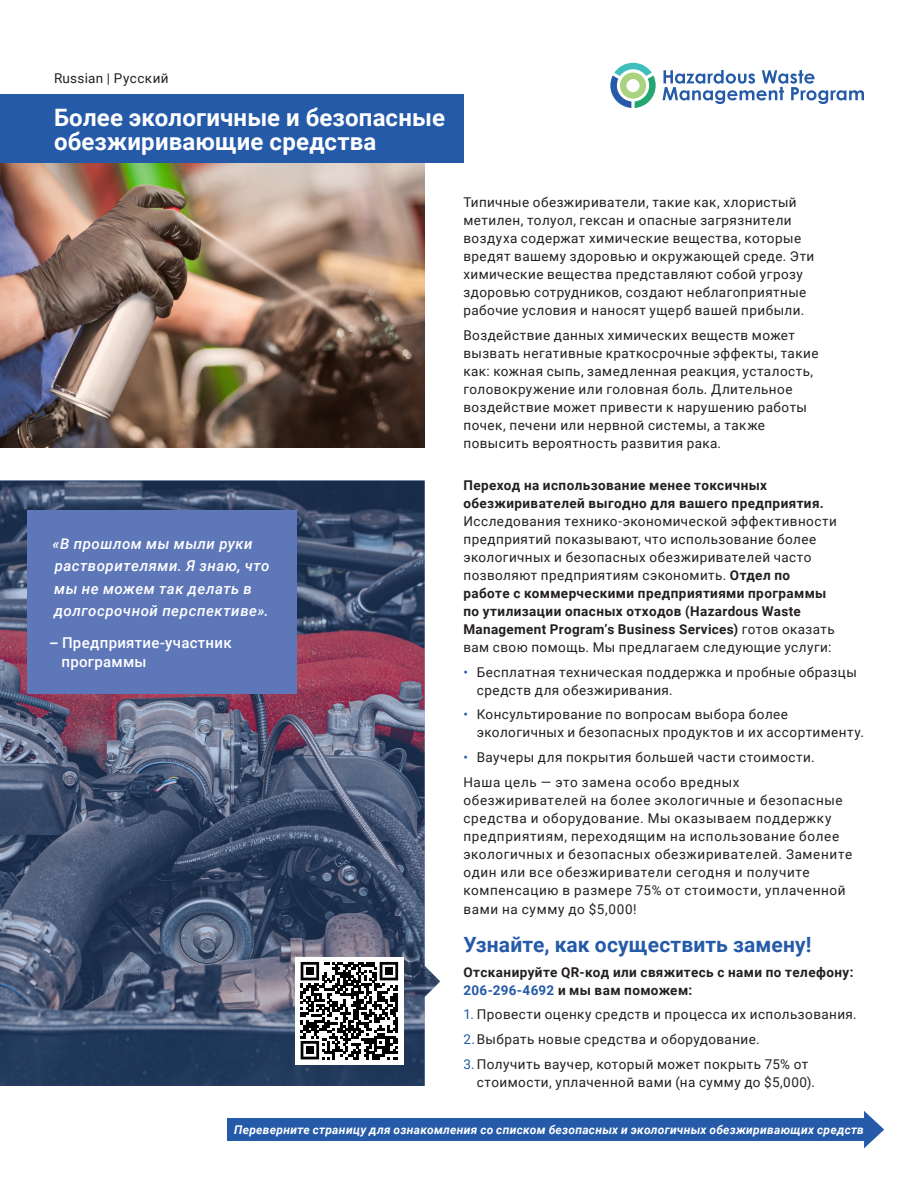
<style>
.page{position:relative;width:918px;height:1188px;background:#fff}
.page>*{position:absolute;margin:0;border:0;box-sizing:border-box;transform-origin:0 0}
.t1{font:700 24px/24px "Roboto";letter-spacing:.005em;color:#fff}
.t2{font:700 21px "Roboto";letter-spacing:.005em;color:#245aa8}
.t3{font:italic 500 15px/22.5px "Roboto";letter-spacing:.035em;color:#fff}
.t4{font:500 15px/19.5px "Roboto";letter-spacing:.015em;color:#fff}
.t5{font:13.5px/18px "Roboto";letter-spacing:.035em;color:#231f20}
.t6{font:700 13.5px/18px "Roboto";letter-spacing:.03em;color:#231f20}
.t7{font:italic 700 12px "Roboto";letter-spacing:.02em;color:#fff}
.s1{font-family:"Soleil Sb";font-weight:400}
.s2{font-weight:700}
.s3{color:#245aa8}
</style>
<div class="page">
<img style="left:0;top:163px;width:425px;height:285px">
<div style="left:0;top:94px;width:463px;height:69px;background:#245aa8"></div>
<svg style="left:663px;top:70px;width:201px;height:34px"></svg>
<svg style="left:610px;top:63px;width:46px;height:45px"></svg>
<img style="left:0;top:481px;width:440px;height:605px">
<div style="left:27px;top:510px;width:269px;height:184px;background:#5e77b9"></div>
<div style="left:295px;top:957px;width:108px;height:108px;background:#fff"></div>
<svg style="left:301px;top:962px;width:97px;height:97px"></svg>
<div style="left:306px;top:967px;width:8px;height:8px;background:#000"></div>
<div style="left:385px;top:967px;width:8px;height:8px;background:#000"></div>
<div style="left:306px;top:1046px;width:8px;height:8px;background:#000"></div>
<svg style="left:864px;top:1111px;width:20px;height:37px"></svg>
<div style="left:227px;top:1118px;width:640px;height:23px;background:#245aa8"></div>
<p class="t5" style="left:54px;top:69px;width:116px">Russian | Русский</p>
<h1 class="t1" style="left:54px;top:104px;width:393px">Более экологичные и безопасные обезжиривающие средства</h1>
<p class="t3" style="left:53px;top:531px;width:218px">«В прошлом мы мыли руки растворителями. Я знаю, что мы не можем так делать в долгосрочной перспективе».</p>
<p class="t4" style="left:61px;top:632px;width:172px;text-indent:-12px"><span class="s1">–</span> Предприятие-участник программы</p>
<p class="t5" style="left:463px;top:193px;width:352px">Типичные обезжириватели, такие как, хлористый метилен, толуол, гексан и опасные загрязнители воздуха содержат химические вещества, которые вредят вашему здоровью и окружающей среде. Эти химические вещества представляют собой угрозу здоровью сотрудников, создают неблагоприятные рабочие условия и наносят ущерб вашей прибыли.</p>
<p class="t5" style="left:463px;top:326px;width:357px">Воздействие данных химических веществ может вызвать негативные краткосрочные эффекты, такие как: кожная сыпь, замедленная реакция, усталость, головокружение или головная боль. Длительное воздействие может привести к нарушению работы почек, печени или нервной системы, а также повысить вероятность развития рака.</p>
<p class="t6" style="left:463px;top:476px;width:362px">Переход на использование менее токсичных обезжиривателей выгодно для вашего предприятия.</p>
<p class="t5" style="left:463px;top:511px;width:375px">Исследования технико-экономической эффективности предприятий показывают, что использование более экологичных и безопасных обезжиривателей часто позволяют предприятиям сэкономить. <span class="s2">Отдел по работе с коммерческими предприятиями программы по утилизации опасных отходов (Hazardous Waste Management Program’s Business Services)</span> готов оказать вам свою помощь. Мы предлагаем следующие услуги:</p>
<p class="t5" style="left:477px;top:662px;width:381px;text-indent:-14px"><span class="s3">•</span> Бесплатная техническая поддержка и пробные образцы средств для обезжиривания.</p>
<p class="t5" style="left:477px;top:705px;width:389px;text-indent:-14px"><span class="s3">•</span> Консультирование по вопросам выбора более экологичных и безопасных продуктов и их ассортименту.</p>
<p class="t5" style="left:463px;top:744px;width:353px;line-height:24.8px"><span class="s3">•</span> Ваучеры для покрытия большей части стоимости.<br>Наша цель — это замена особо вредных</p>
<p class="t5" style="left:463px;top:790px;width:390px">обезжиривателей на более экологичные и безопасные средства и оборудование. Мы оказываем поддержку предприятиям, переходящим на использование более экологичных и безопасных обезжиривателей. Замените один или все обезжириватели сегодня и получите компенсацию в размере 75% от стоимости, уплаченной</p>
<p class="t5" style="left:463px;top:900px;width:175px">вами на сумму до $5,000!</p>
<h2 class="t2" style="left:463px;top:930px;width:350px">Узнайте, как осуществить замену!</h2>
<p class="t6" style="left:463px;top:962px;width:392px">Отсканируйте QR-код или свяжитесь с нами по телефону:<br><span class="s3">206-296-4692</span> и мы вам поможем:</p>
<p class="t5" style="left:463px;top:1002px;width:395px;line-height:24.8px"><span class="s3">1.</span> Провести оценку средств и процесса их использования.<br><span class="s3">2.</span>Выбрать новые средства и оборудование.</p>
<p class="t5" style="left:477px;top:1054px;width:340px;text-indent:-14px"><span class="s3">3.</span> Получить ваучер, который может покрыть 75% от стоимости, уплаченной вами (на сумму до $5,000).</p>
<p class="t7" style="left:234px;top:1121px;width:631px">Переверните страницу для ознакомления со списком безопасных и экологичных обезжиривающих средств</p>
</div>
